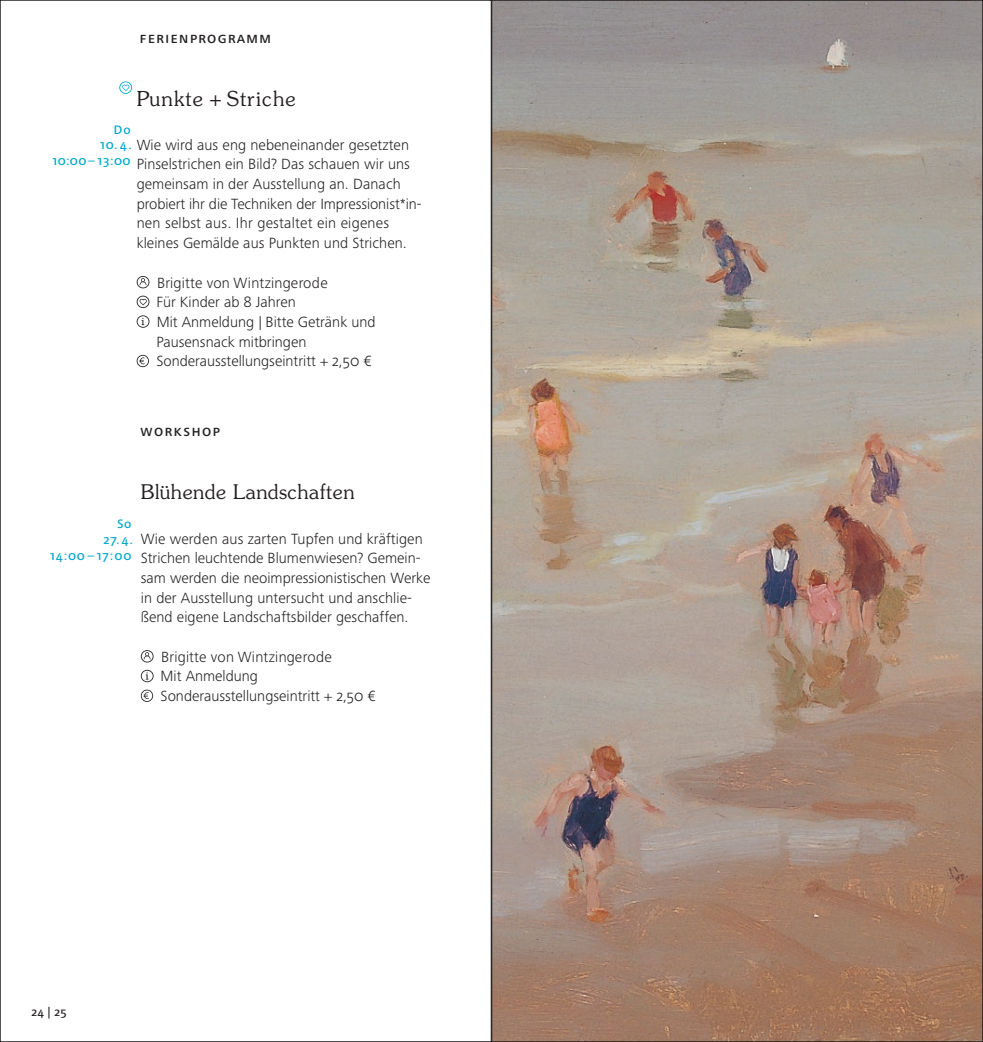
<style>
.page{position:relative;width:983px;height:1042px;background:#fff}
.page>*{position:absolute;margin:0;border:0;box-sizing:border-box;transform-origin:0 0}
.t1{font:300 20.65px "Souvenir Std";letter-spacing:.05em;color:#231f20}
.t2{font:300 20.12px "Souvenir Std";letter-spacing:.025em;color:#231f20}
.t3{font:300 15.4px/19.8px "Frutiger Next LTW1 G";letter-spacing:.005em;color:#231f20}
.t4{font:500 15.4px "Frutiger Next LTW1 G";color:#231f20}
.t5{font:500 12.6px/15.8px "Frutiger Next LTW1 G";color:#00a9cc;text-align:right}
.t6{font:500 11.9px "Frutiger Next LTW1 G";color:#231f20}
.s1{font-size:14px}
</style>
<div class="page">
<img style="left:493px;top:2px;width:487px;height:1038px">
<svg style="left:141px;top:650px;width:12px;height:12px"></svg>
<svg style="left:141px;top:670px;width:12px;height:12px"></svg>
<svg style="left:141px;top:689px;width:12px;height:13px"></svg>
<svg style="left:137px;top:276px;width:12px;height:12px"></svg>
<svg style="left:137px;top:296px;width:12px;height:12px"></svg>
<svg style="left:137px;top:315px;width:12px;height:13px"></svg>
<svg style="left:137px;top:355px;width:12px;height:12px"></svg>
<svg style="left:119px;top:81px;width:13px;height:13px"></svg>
<p class="t4" style="left:140px;top:29px;width:132px">ferienprogramm</p>
<h1 class="t1" style="left:137px;top:86px;width:161px">Punkte + Striche</h1>
<p class="t3" style="left:137px;top:135px;width:286px">Wie wird aus eng nebeneinander gesetzten Pinselstrichen ein Bild? Das schauen wir uns gemeinsam in der Ausstellung an. Danach probiert ihr die Techniken der Impressionist*in&shy;nen selbst aus. Ihr gestaltet ein eigenes kleines Gemälde aus Punkten und Strichen.</p>
<p class="t3" style="left:156px;top:273px;width:220px">Brigitte von Wintzingerode<br>Für Kinder ab 8 Jahren<br>Mit Anmeldung <span class="s1">|</span> Bitte Getränk und<br>Pausensnack mitbringen<br>Sonderausstellungseintritt + 2,50 €</p>
<p class="t5" style="left:53px;top:122px;width:81px">Do<br>10.4.<br>10:00 – 13:00</p>
<p class="t4" style="left:140px;top:422px;width:81px">workshop</p>
<p class="t5" style="left:50px;top:516px;width:84px">So<br>27.4.<br>14:00 – 17:00</p>
<h2 class="t2" style="left:141px;top:479px;width:215px">Blühende Landschaften</h2>
<p class="t3" style="left:141px;top:528px;width:291px">Wie werden aus zarten Tupfen und kräftigen Strichen leuchtende Blumenwiesen? Gemein&shy;sam werden die neoimpressionistischen Werke in der Ausstellung untersucht und anschlie&shy;ßend eigene Landschaftsbilder geschaffen.</p>
<p class="t3" style="left:160px;top:647px;width:216px">Brigitte von Wintzingerode<br>Mit Anmeldung<br>Sonderausstellungseintritt + 2,50 €</p>
<p class="t6" style="left:32px;top:1005px;width:37px">24 | 25</p>
</div>
